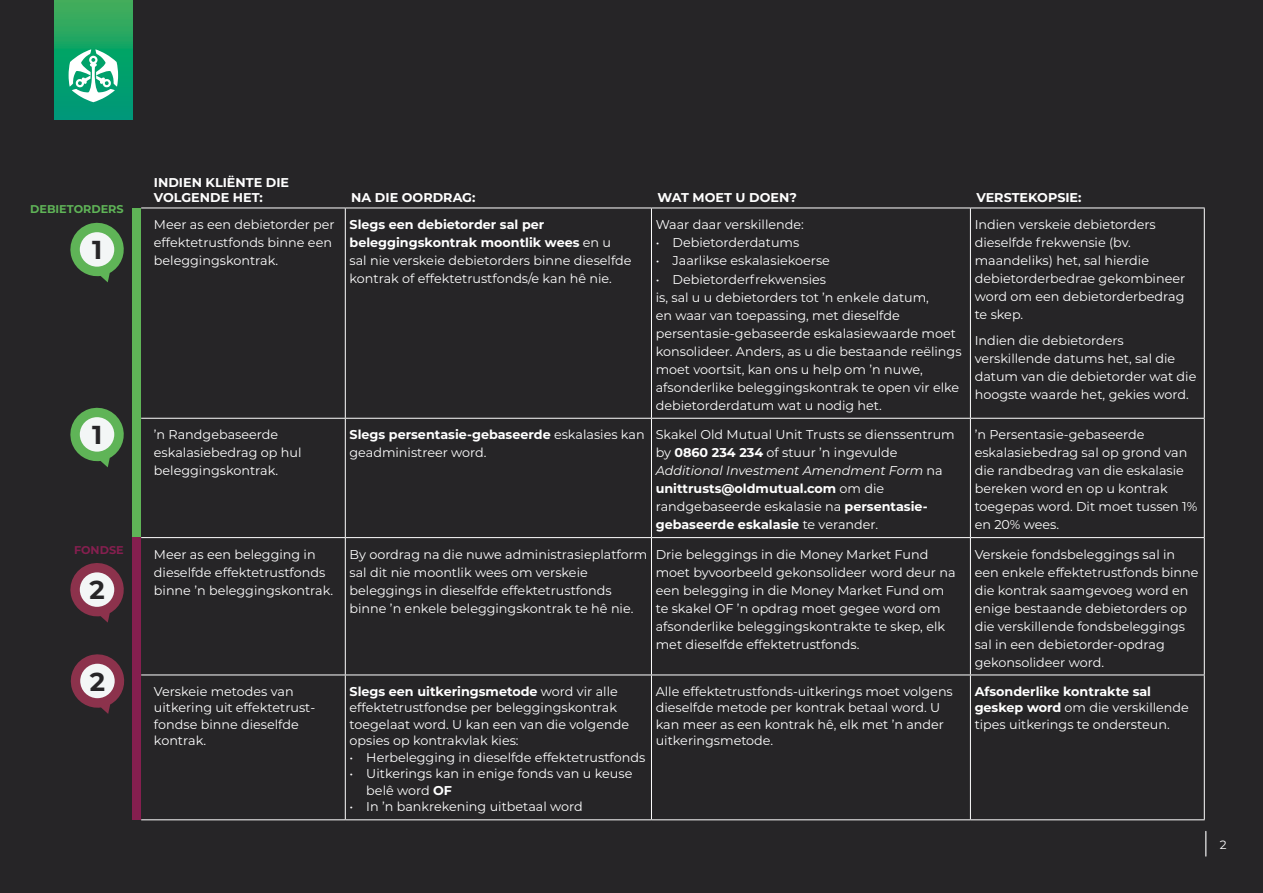
<style>
.page{position:relative;width:1263px;height:893px;background:#262527}
.page>*{position:absolute;margin:0;border:0;box-sizing:border-box;transform-origin:0 0}
.t1{font:700 25.95px "Montserrat";color:#262527}
.t2{font:12.75px/18px "Montserrat";color:#fff}
.t3{font:700 12.75px/15px "Montserrat";color:#fff}
.t4{font:12px "Montserrat";color:#fff}
.t5{font:700 11.25px "Montserrat";color:#5fb457}
.t6{font:700 11.25px "Montserrat";color:#851f4f}
.s1{font-weight:700}
.s2{font-style:italic}
</style>
<div class="page">
<svg style="left:1205px;top:831px;width:1px;height:25px"></svg>
<svg style="left:54px;top:0;width:79px;height:119px;background:#1aa367"></svg>
<svg style="left:69px;top:49px;width:49px;height:53px;background:#79ccb2"></svg>
<div style="left:133px;top:208px;width:8px;height:330px;background:#5fb457"></div>
<div style="left:133px;top:538px;width:8px;height:282px;background:#851f4f"></div>
<hr style="left:141px;top:208px;width:204px;height:1px;background:#fff">
<hr style="left:345px;top:208px;width:306px;height:1px;background:#fff">
<hr style="left:345px;top:208px;width:1px;height:210px;background:#fff">
<hr style="left:651px;top:208px;width:319px;height:1px;background:#fff">
<hr style="left:651px;top:208px;width:1px;height:210px;background:#fff">
<hr style="left:970px;top:208px;width:235px;height:1px;background:#fff">
<hr style="left:970px;top:208px;width:1px;height:210px;background:#fff">
<hr style="left:1204px;top:208px;width:1px;height:210px;background:#fff">
<hr style="left:141px;top:418px;width:204px;height:1px;background:#fff">
<hr style="left:345px;top:418px;width:306px;height:1px;background:#fff">
<hr style="left:345px;top:419px;width:1px;height:118px;background:#fff">
<hr style="left:651px;top:418px;width:319px;height:1px;background:#fff">
<hr style="left:651px;top:419px;width:1px;height:118px;background:#fff">
<hr style="left:970px;top:418px;width:235px;height:1px;background:#fff">
<hr style="left:970px;top:419px;width:1px;height:118px;background:#fff">
<hr style="left:1204px;top:419px;width:1px;height:118px;background:#fff">
<hr style="left:141px;top:537px;width:204px;height:1px;background:#fff">
<hr style="left:345px;top:537px;width:306px;height:1px;background:#fff">
<hr style="left:345px;top:538px;width:1px;height:137px;background:#fff">
<hr style="left:651px;top:537px;width:319px;height:1px;background:#fff">
<hr style="left:651px;top:538px;width:1px;height:137px;background:#fff">
<hr style="left:970px;top:537px;width:235px;height:1px;background:#fff">
<hr style="left:970px;top:538px;width:1px;height:137px;background:#fff">
<hr style="left:1204px;top:538px;width:1px;height:137px;background:#fff">
<hr style="left:141px;top:675px;width:204px;height:1px;background:#fff">
<hr style="left:345px;top:675px;width:306px;height:1px;background:#fff">
<hr style="left:345px;top:675px;width:1px;height:144px;background:#fff">
<hr style="left:651px;top:675px;width:319px;height:1px;background:#fff">
<hr style="left:651px;top:675px;width:1px;height:144px;background:#fff">
<hr style="left:970px;top:675px;width:235px;height:1px;background:#fff">
<hr style="left:970px;top:675px;width:1px;height:144px;background:#fff">
<hr style="left:1204px;top:675px;width:1px;height:144px;background:#fff">
<hr style="left:141px;top:819px;width:204px;height:1px;background:#fff">
<hr style="left:345px;top:819px;width:306px;height:1px;background:#fff">
<hr style="left:651px;top:819px;width:319px;height:1px;background:#fff">
<hr style="left:970px;top:819px;width:235px;height:1px;background:#fff">
<svg style="left:70px;top:222px;width:54px;height:60px"></svg>
<div style="left:80px;top:232px;width:34px;height:35px;background:#f3f6f6;border-radius:17px"></div>
<svg style="left:70px;top:407px;width:54px;height:60px"></svg>
<div style="left:80px;top:417px;width:34px;height:35px;background:#f3f6f6;border-radius:17px"></div>
<svg style="left:70px;top:563px;width:54px;height:60px"></svg>
<div style="left:80px;top:572px;width:34px;height:35px;background:#f3f6f6;border-radius:17px"></div>
<svg style="left:70px;top:654px;width:55px;height:60px"></svg>
<div style="left:80px;top:664px;width:35px;height:34px;background:#f3f6f6;border-radius:17px"></div>
<p class="t5" style="left:30px;top:201px;width:95px">DEBIETORDERS</p>
<h1 class="t1" style="left:92px;top:231px;width:12px">1</h1>
<h1 class="t1" style="left:92px;top:416px;width:12px">1</h1>
<p class="t6" style="left:74px;top:542px;width:51px">FONDSE</p>
<h1 class="t1" style="left:89px;top:571px;width:17px">2</h1>
<h1 class="t1" style="left:90px;top:663px;width:17px">2</h1>
<p class="t3" style="left:154px;top:174px;width:137px">INDIEN KLIËNTE DIE<br>VOLGENDE HET:</p>
<p class="t3" style="left:351px;top:189px;width:126px">NA DIE OORDRAG:</p>
<p class="t3" style="left:657px;top:189px;width:141px">WAT MOET U DOEN?</p>
<p class="t3" style="left:976px;top:189px;width:107px">VERSTEKOPSIE:</p>
<p class="t2" style="left:154px;top:215px;width:182px">Meer as een debietorder per effektetrustfonds binne een beleggingskontrak.</p>
<p class="t2" style="left:350px;top:215px;width:283px"><span class="s1">Slegs een debietorder sal per beleggingskontrak moontlik wees</span> en u<br>sal nie verskeie debietorders binne dieselfde kontrak of effektetrustfonds/e kan hê nie.</p>
<p class="t2" style="left:656px;top:215px;width:150px">Waar daar verskillende:</p>
<p class="t2" style="left:656px;top:233px;width:145px">• Debietorderdatums</p>
<p class="t2" style="left:656px;top:251px;width:176px">• Jaarlikse eskalasiekoerse</p>
<p class="t2" style="left:656px;top:270px;width:307px">• Debietorderfrekwensies<br>is, sal u u debietorders tot ’n enkele datum,<br>en waar van toepassing, met dieselfde persentasie-gebaseerde eskalasiewaarde moet konsolideer. Anders, as u die bestaande reëlings moet voortsit, kan ons u help om ’n nuwe, afsonderlike beleggingskontrak te open vir elke debietorderdatum wat u nodig het.</p>
<p class="t2" style="left:975px;top:215px;width:212px">Indien verskeie debietorders dieselfde frekwensie (bv. maandeliks) het, sal hierdie debietorderbedrae gekombineer word om een debietorderbedrag te skep.</p>
<p class="t2" style="left:975px;top:331px;width:223px">Indien die debietorders verskillende datums het, sal die datum van die debietorder wat die hoogste waarde het, gekies word.</p>
<p class="t2" style="left:154px;top:425px;width:149px">’n Randgebaseerde eskalasiebedrag op hul beleggingskontrak.</p>
<p class="t2" style="left:350px;top:425px;width:297px"><span class="s1">Slegs persentasie-gebaseerde</span> eskalasies kan geadministreer word.</p>
<p class="t2" style="left:656px;top:425px;width:301px">Skakel Old Mutual Unit Trusts se dienssentrum by <span class="s1">0860 234 234</span> of stuur ’n ingevulde <span class="s2">Additional Investment Amendment Form</span> na <span class="s1">unittrusts@oldmutual.com</span> om die randgebaseerde eskalasie na <span class="s1">persentasie&shy;gebaseerde eskalasie</span> te verander.</p>
<p class="t2" style="left:975px;top:425px;width:224px">’n Persentasie-gebaseerde eskalasiebedrag sal op grond van die randbedrag van die eskalasie bereken word en op u kontrak toegepas word. Dit moet tussen 1% en 20% wees.</p>
<p class="t2" style="left:154px;top:545px;width:181px">Meer as een belegging in dieselfde effektetrustfonds binne ’n beleggingskontrak.</p>
<p class="t2" style="left:350px;top:545px;width:299px">By oordrag na die nuwe administrasieplatform sal dit nie moontlik wees om verskeie beleggings in dieselfde effektetrustfonds binne ’n enkele beleggingskontrak te hê nie.</p>
<p class="t2" style="left:656px;top:545px;width:301px">Drie beleggings in die Money Market Fund moet byvoorbeeld gekonsolideer word deur na een belegging in die Money Market Fund om te skakel OF ’n opdrag moet gegee word om afsonderlike beleggingskontrakte te skep, elk met dieselfde effektetrustfonds.</p>
<p class="t2" style="left:975px;top:545px;width:225px">Verskeie fondsbeleggings sal in een enkele effektetrustfonds binne die kontrak saamgevoeg word en enige bestaande debietorders op die verskillende fondsbeleggings sal in een debietorder-opdrag gekonsolideer word.</p>
<p class="t2" style="left:154px;top:683px;width:163px;line-height:16.5px">Verskeie metodes van uitkering uit effektetrust&shy;fondse binne dieselfde kontrak.</p>
<p class="t2" style="left:350px;top:683px;width:281px;line-height:16.5px"><span class="s1">Slegs een uitkeringsmetode</span> word vir alle effektetrustfondse per beleggingskontrak toegelaat word. U kan een van die volgende opsies op kontrakvlak kies:</p>
<p class="t2" style="left:350px;top:748px;width:297px">• Herbelegging in dieselfde effektetrustfonds</p>
<p class="t2" style="left:366px;top:765px;width:268px;line-height:16.5px;text-indent:-17px">• Uitkerings kan in enige fonds van u keuse belê word <span class="s1">OF</span></p>
<p class="t2" style="left:350px;top:797px;width:235px">• In ’n bankrekening uitbetaal word</p>
<p class="t2" style="left:656px;top:683px;width:299px;line-height:16.5px">Alle effektetrustfonds-uitkerings moet volgens dieselfde metode per kontrak betaal word. U kan meer as een kontrak hê, elk met ’n ander uitkeringsmetode.</p>
<p class="t2" style="left:975px;top:683px;width:216px;line-height:16.5px"><span class="s1">Afsonderlike kontrakte sal geskep word</span> om die verskillende tipes uitkerings te ondersteun.</p>
<p class="t4" style="left:1220px;top:836px;width:8px">2</p>
</div>
